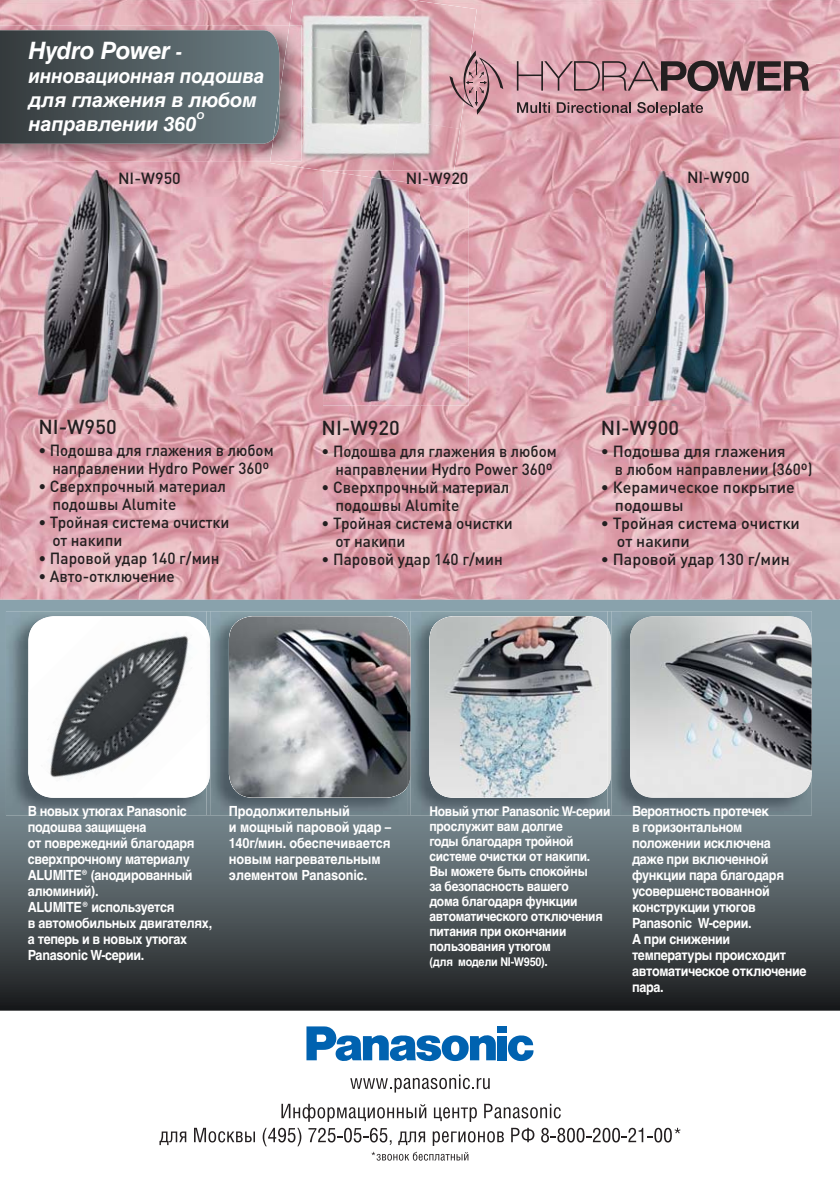
<style>
.page{position:relative;width:840px;height:1191px;background:#fff}
.page>*{position:absolute;margin:0;border:0;box-sizing:border-box;transform-origin:0 0}
.t1{font:24px "Helvetica Cyr Bold Inclined";letter-spacing:-.02em;color:#fff}
.t2{font:20px/24px "Helvetica Cyr Bold Inclined";letter-spacing:-.01em;color:#fff;scale:.95 1}
.t3{font:500 20px "DIN Pro";color:#231f20}
.t4{font:500 16px/18px "DIN Pro";color:#231f20;scale:.96 1}
.t5{font:500 16px/18px "DIN Pro";color:#231f20}
.t6{font:700 14px/16px "Helvetica Cyr";letter-spacing:-.025em;color:#fff;scale:.9 1}
.t7{font:700 14px/16px "Helvetica Cyr";letter-spacing:-.025em;color:#fff;scale:.91 1}
.t8{font:700 13.4px/15px "Helvetica Cyr";letter-spacing:-.025em;color:#fff;scale:.9 1}
.t9{font:700 12px "Helvetica Cyr";letter-spacing:-.025em;color:#fff;scale:.9 1}
.t10{font:9.4px "Helvetica Cyr Bold Inclined";color:#fff;scale:1.1 1}
.s1{font-size:20px}
.s2{font-size:13.4px}
</style>
<div class="page">
<img style="left:0;top:0;width:839px;height:64px">
<img style="left:420px;top:64px;width:210px;height:536px">
<img style="left:630px;top:64px;width:209px;height:134px">
<img style="left:0;top:161px;width:323px;height:37px">
<img style="left:0;top:198px;width:67px;height:402px">
<img style="left:138px;top:198px;width:211px;height:402px">
<img style="left:701px;top:198px;width:138px;height:402px">
<img style="left:67px;top:409px;width:71px;height:191px">
<img style="left:349px;top:405px;width:71px;height:195px">
<img style="left:630px;top:405px;width:71px;height:195px">
<img style="left:0;top:25px;width:270px;height:136px">
<svg style="left:0;top:30px;width:270px;height:114px;background:#505c60"></svg>
<svg style="left:0;top:600px;width:839px;height:410px;background:#505b5f"></svg>
<img style="left:6px;top:611px;width:200px;height:204px">
<img style="left:28px;top:616px;width:178px;height:181px">
<img style="left:210px;top:611px;width:197px;height:204px">
<img style="left:206px;top:611px;width:4px;height:204px">
<img style="left:206px;top:628px;width:4px;height:158px">
<img style="left:206px;top:640px;width:4px;height:84px">
<img style="left:229px;top:616px;width:178px;height:181px">
<img style="left:410px;top:611px;width:197px;height:204px">
<img style="left:407px;top:611px;width:3px;height:204px">
<img style="left:407px;top:627px;width:3px;height:160px">
<img style="left:429px;top:616px;width:178px;height:181px">
<img style="left:611px;top:611px;width:200px;height:204px">
<img style="left:607px;top:611px;width:4px;height:204px">
<img style="left:607px;top:627px;width:3px;height:160px">
<img style="left:629px;top:616px;width:182px;height:181px;border-radius:24px">
<img style="left:38px;top:170px;width:142px;height:239px">
<img style="left:606px;top:171px;width:149px;height:234px">
<img style="left:323px;top:170px;width:145px;height:235px">
<img style="left:286px;top:0;width:113px;height:45px">
<img style="left:399px;top:0;width:77px;height:129px">
<img style="left:301px;top:45px;width:107px;height:75px">
<img style="left:270px;top:103px;width:129px;height:68px">
<img style="left:392px;top:120px;width:68px;height:51px">
<img style="left:270px;top:25px;width:31px;height:136px">
<img style="left:273px;top:97px;width:6px;height:42px">
<img style="left:323px;top:170px;width:131px;height:19px">
<svg style="left:449px;top:50px;width:54px;height:65px;background:#c5929c"></svg>
<svg style="left:516px;top:61px;width:292px;height:30px;background:#9b757c"></svg>
<svg style="left:517px;top:102px;width:32px;height:11px"></svg>
<svg style="left:556px;top:102px;width:74px;height:11px"></svg>
<svg style="left:636px;top:102px;width:66px;height:14px"></svg>
<svg style="left:281px;top:1103px;width:145px;height:18px"></svg>
<svg style="left:433px;top:1107px;width:43px;height:14px"></svg>
<svg style="left:484px;top:1103px;width:76px;height:15px"></svg>
<svg style="left:159px;top:1131px;width:27px;height:14px"></svg>
<svg style="left:194px;top:1127px;width:61px;height:15px"></svg>
<svg style="left:262px;top:1127px;width:39px;height:19px"></svg>
<svg style="left:308px;top:1127px;width:83px;height:18px"></svg>
<svg style="left:398px;top:1131px;width:27px;height:14px"></svg>
<svg style="left:432px;top:1131px;width:71px;height:14px"></svg>
<svg style="left:511px;top:1127px;width:23px;height:15px"></svg>
<svg style="left:541px;top:1127px;width:139px;height:15px"></svg>
<svg style="left:371px;top:1151px;width:97px;height:9px"></svg>
<svg style="left:350px;top:1074px;width:139px;height:18px"></svg>
<svg style="left:508px;top:1035px;width:25px;height:26px"></svg>
<div style="left:497px;top:1026px;width:9px;height:6px;background:#0062b0"></div>
<div style="left:497px;top:1036px;width:9px;height:24px;background:#0062b0"></div>
<svg style="left:306px;top:1026px;width:189px;height:35px"></svg>
<h1 class="t1" style="left:28px;top:41px;width:155px">Hydro Power <span class="s1">-</span></h1>
<h2 class="t2" style="left:28px;top:66px;width:250px">инновационная подошва для глажения в любом направлении 360</h2>
<p class="t10" style="left:196px;top:113px;width:9px">О</p>
<p class="t5" style="left:118px;top:171px;width:64px">NI-W950</p>
<p class="t5" style="left:405px;top:171px;width:64px">NI-W920</p>
<p class="t5" style="left:686px;top:170px;width:64px">NI-W900</p>
<h2 class="t3" style="left:38px;top:419px;width:80px">NI-W950</h2>
<p class="t4" style="left:38px;top:443px;width:246px;text-align:right">• Подошва для глажения в любом направлении Hydro Power 360º</p>
<p class="t4" style="left:52px;top:479px;width:182px;text-indent:-14px">• Сверхпрочный материал подошвы Alumite</p>
<p class="t4" style="left:52px;top:515px;width:186px;text-indent:-14px">• Тройная система очистки от накипи</p>
<p class="t4" style="left:38px;top:551px;width:190px">• Паровой удар 140 г/мин</p>
<p class="t4" style="left:38px;top:569px;width:143px">• Авто-отключение</p>
<h2 class="t3" style="left:321px;top:420px;width:80px">NI-W920</h2>
<p class="t4" style="left:321px;top:444px;width:246px;text-align:right">• Подошва для глажения в любом направлении Hydro Power 360º</p>
<p class="t4" style="left:335px;top:480px;width:182px;text-indent:-14px">• Сверхпрочный материал подошвы Alumite</p>
<p class="t4" style="left:335px;top:516px;width:186px;text-indent:-14px">• Тройная система очистки от накипи</p>
<p class="t4" style="left:321px;top:552px;width:190px">• Паровой удар 140 г/мин</p>
<h2 class="t3" style="left:600px;top:421px;width:80px">NI-W900</h2>
<p class="t5" style="left:614px;top:444px;width:199px;text-indent:-14px">• Подошва для глажения<br>в любом направлении (360º)</p>
<p class="t5" style="left:614px;top:480px;width:181px;text-indent:-14px">• Керамическое покрытие подошвы</p>
<p class="t5" style="left:616px;top:516px;width:184px;text-indent:-16px">• Тройная система очистки от накипи</p>
<p class="t5" style="left:600px;top:552px;width:190px">• Паровой удар 130 г/мин</p>
<p class="t6" style="left:28px;top:804px;width:206px">В новых утюгах Panasonic подошва защищена<br>от поврежедний благодаря сверхпрочному материалу<br>ALUMITE® (анодированный алюминий).<br>ALUMITE® используется<br>в автомобильных двигателях, а теперь и в новых утюгах<br>Panasonic W-серии.</p>
<p class="t6" style="left:631px;top:804px;width:195px">Вероятность протечек<br>в горизонтальном положении исключена<br>даже при включенной функции пара благодаря усовершенствованной конструкции утюгов<br>Panasonic W-серии.<br>А при снижении температуры происходит автоматическое отключение пара.</p>
<p class="t7" style="left:229px;top:804px;width:180px">Продолжительный<br>и мощный паровой удар –<br>140г/мин. обеспечивается новым нагревательным элементом Panasonic.</p>
<p class="t8" style="left:429px;top:805px;width:202px">Новый утюг Panasonic W-серии прослужит вам долгие<br>годы благодаря тройной системе очистки от накипи.<br>Вы можете быть спокойны<br>за безопасность вашего<br>дома благодаря функции автоматического отключения питания при окончании пользования утюгом</p>
<p class="t9" style="left:429px;top:957px;width:133px">(для модели NI-W950)<span class="s2">.</span></p>
</div>
